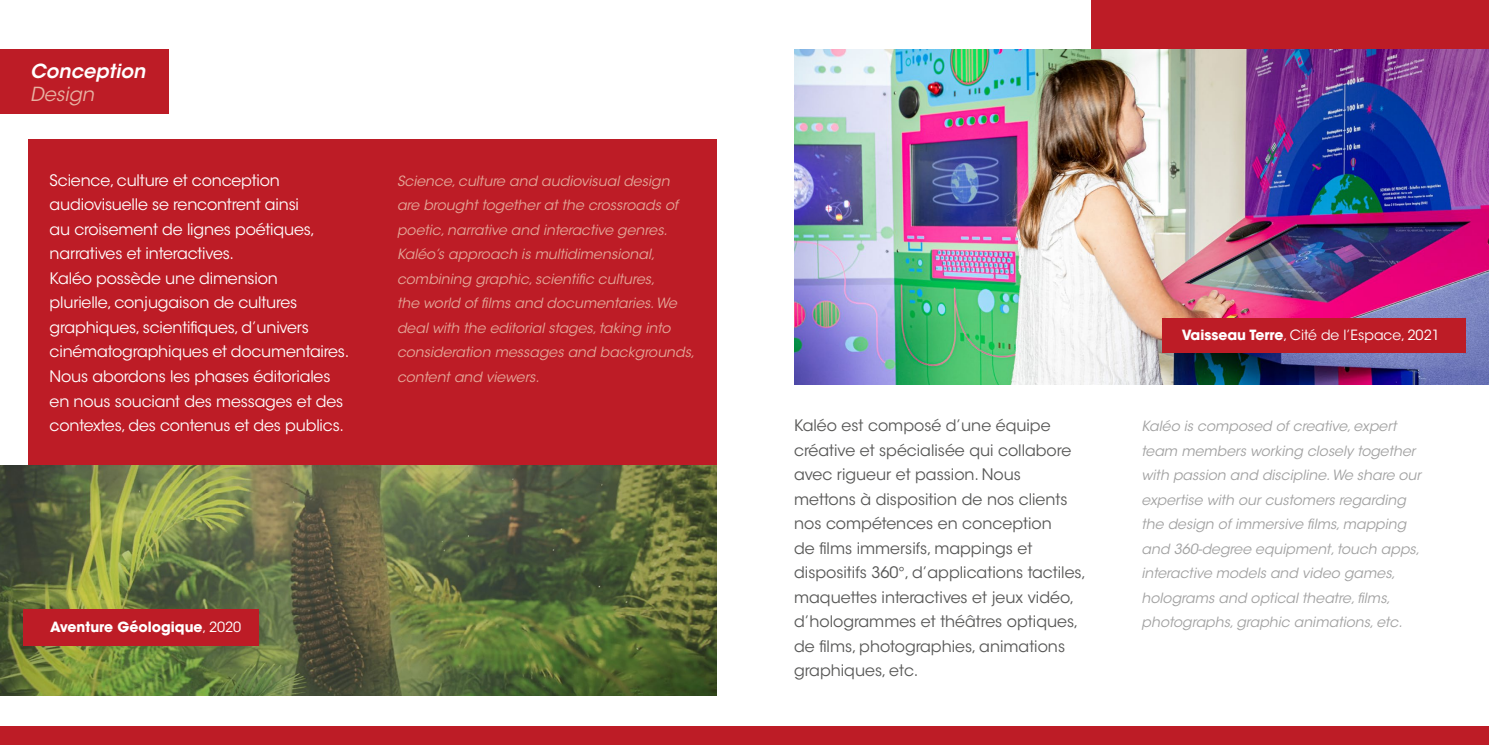
<style>
.page{position:relative;width:1489px;height:745px;background:#fff}
.page>*{position:absolute;margin:0;border:0;box-sizing:border-box;transform-origin:0 0}
.t1{font:italic 600 19.25px "ITC Avant Garde Std";color:#fff}
.t2{font:italic 19.25px "ITC Avant Garde Std";color:#e7b2a3}
.t3{font:15.75px/24.5px "ITC Avant Garde Std";letter-spacing:-.01em;color:#fff}
.t4{font:15.75px/24.5px "ITC Avant Garde Std";color:#575756}
.t5{font:italic 14px/24.5px "ITC Avant Garde Std";color:#e4a99a}
.t6{font:italic 14px/24.5px "ITC Avant Garde Std";color:#a1a1a1}
.t7{font:14px "ITC Avant Garde Std";color:#fff}
.t8{font:700 14px "ITC Avant Garde Std";color:#fff}
.s1{font-weight:700}
.s2{font-weight:400}
</style>
<div class="page">
<div style="left:0;top:726px;width:1488px;height:18px;background:#bd1c26"></div>
<div style="left:28px;top:139px;width:688px;height:444px;background:#bd1c26"></div>
<div style="left:1091px;top:0;width:397px;height:285px;background:#bd1c26"></div>
<img style="left:0;top:465px;width:716px;height:229px">
<img style="left:794px;top:50px;width:694px;height:334px">
<div style="left:23px;top:608px;width:235px;height:37px;background:#bd1c26"></div>
<div style="left:1162px;top:317px;width:303px;height:35px;background:#bd1c26"></div>
<div style="left:0;top:50px;width:168px;height:64px;background:#bd1c26"></div>
<p class="t1" style="left:30px;top:58px;width:117px">Conception</p>
<p class="t2" style="left:30px;top:82px;width:66px">Design</p>
<p class="t3" style="left:50px;top:168px;width:301px">Science, culture et conception audiovisuelle se rencontrent ainsi<br>au croisement de lignes poétiques, narratives et interactives.<br>Kaléo possède une dimension<br>plurielle, conjugaison de cultures graphiques, scientifiques, d’univers cinématographiques et documentaires.<br>Nous abordons les phases éditoriales en nous souciant des messages et des contextes, des contenus et des publics.</p>
<p class="t5" style="left:397px;top:169px;width:299px">Science, culture and audiovisual design are brought together at the crossroads of poetic, narrative and interactive genres.<br>Kaléo’s approach is multidimensional, combining graphic, scientific cultures,<br>the world of films and documentaries. We deal with the editorial stages, taking into consideration messages and backgrounds, content and viewers.</p>
<p class="t7" style="left:1181px;top:326px;width:259px"><span class="s1">Vaisseau Terre</span>, Cité de l’Espace, 2021</p>
<p class="t4" style="left:794px;top:413px;width:293px">Kaléo est composé d’une équipe créative et spécialisée qui collabore avec rigueur et passion. Nous mettons à disposition de nos clients nos compétences en conception<br>de films immersifs, mappings et dispositifs 360°, d’applications tactiles, maquettes interactives et jeux vidéo, d’hologrammes et théâtres optiques, de films, photographies, animations graphiques, etc.</p>
<p class="t6" style="left:1141px;top:414px;width:281px">Kaléo is composed of creative, expert team members working closely together with passion and discipline. We share our expertise with our customers regarding the design of immersive films, mapping and 360-degree equipment, touch apps, interactive models and video games, holograms and optical theatre, films,</p>
<p class="t8" style="left:50px;top:617px;width:193px">Aventure Géologique<span class="s2">, 2020</span></p>
<p class="t6" style="left:1141px;top:610px;width:262px">photographs, graphic animations, etc.</p>
</div>
